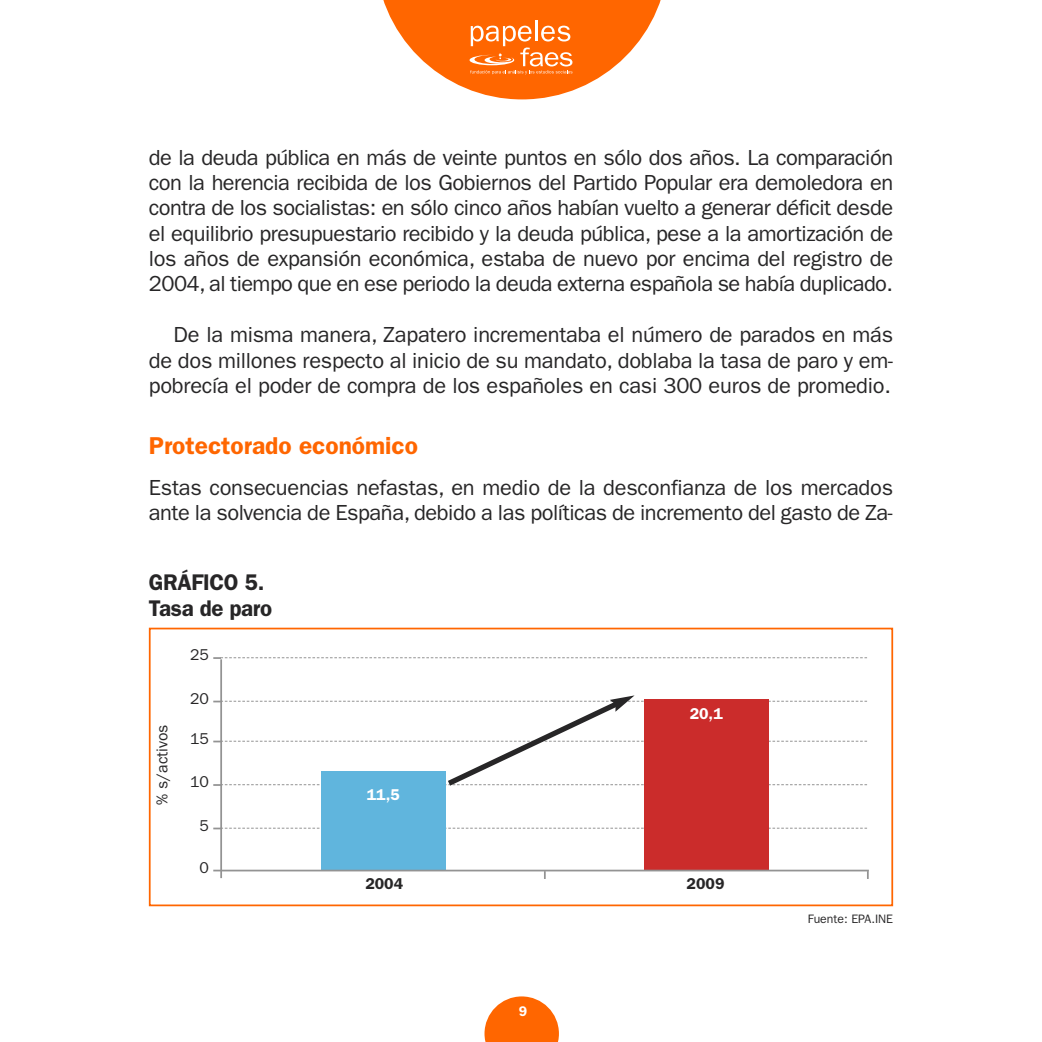
<style>
.page{position:relative;width:1042px;height:1042px;background:#fff}
.page>*{position:absolute;margin:0;border:0;box-sizing:border-box;transform-origin:0 0}
.t1{font:600 24.5px "Franklin Gothic";color:#f60}
.t2{font:600 22.75px/25.9px "Franklin Gothic";letter-spacing:-.015em;color:#272627}
.t3{font:21.88px/25.4px "Franklin Gothic";letter-spacing:-.01em;color:#272627;text-align:justify}
.t4{font:15.75px "Franklin Gothic";color:#272627}
.t5{font:600 15.75px "Franklin Gothic";color:#272627}
.t6{font:600 15.75px "Franklin Gothic";color:#fff}
.t7{font:600 14px "Franklin Gothic";color:#fff}
.t8{font:12.25px "Franklin Gothic";color:#272627}
</style>
<div class="page">
<svg style="left:383px;top:0;width:278px;height:99px"></svg>
<svg style="left:484px;top:996px;width:75px;height:46px"></svg>
<div style="left:149px;top:628px;width:744px;height:278px;border:2px solid #f60"></div>
<svg style="left:213px;top:827px;width:654px;height:2px"></svg>
<svg style="left:213px;top:657px;width:654px;height:2px"></svg>
<hr style="left:220px;top:659px;width:2px;height:219px;background:#939393">
<div style="left:322px;top:771px;width:124px;height:99px;background:#60b5dd"></div>
<svg style="left:544px;top:871px;width:2px;height:8px"></svg>
<div style="left:644px;top:699px;width:124px;height:171px;background:#cb2c2b"></div>
<svg style="left:213px;top:695px;width:654px;height:95px"></svg>
<hr style="left:213px;top:869px;width:656px;height:2px;background:#939393">
<p class="t3" style="left:149px;top:146px;width:746px">de la deuda pública en más de veinte puntos en sólo dos años. La comparación con la herencia recibida de los Gobiernos del Partido Popular era demoledora en contra de los socialistas: en sólo cinco años habían vuelto a generar déficit desde el equilibrio presupuestario recibido y la deuda pública, pese a la amortización de los años de expansión económica, estaba de nuevo por encima del registro de 2004, al tiempo que en ese periodo la deuda externa española se había duplicado.</p>
<p class="t3" style="left:149px;top:324px;width:746px;text-indent:25px">De la misma manera, Zapatero incrementaba el número de parados en más de dos millones respecto al inicio de su mandato, doblaba la tasa de paro y em&shy;pobrecía el poder de compra de los españoles en casi 300 euros de promedio.</p>
<p class="t1" style="left:149px;top:437px;width:271px">Protectorado económico</p>
<p class="t3" style="left:149px;top:476px;width:746px">Estas consecuencias nefastas, en medio de la desconfianza de los mercados ante la solvencia de España, debido a las políticas de incremento del gasto de Za-</p>
<p class="t2" style="left:149px;top:571px;width:125px">GRÁFICO 5.<br>Tasa de paro</p>
<p class="t4" style="left:190px;top:650px;width:20px">25</p>
<p class="t4" style="left:157px;top:805px;width:82px;rotate:-90deg">% s/activos</p>
<p class="t4" style="left:190px;top:693px;width:20px">20</p>
<p class="t4" style="left:190px;top:733px;width:20px">15</p>
<p class="t4" style="left:190px;top:776px;width:20px">10</p>
<p class="t4" style="left:199px;top:820px;width:11px">5</p>
<p class="t4" style="left:199px;top:862px;width:11px">0</p>
<p class="t6" style="left:367px;top:789px;width:35px">11,5</p>
<p class="t6" style="left:690px;top:708px;width:35px">20,1</p>
<p class="t5" style="left:365px;top:878px;width:39px">2004</p>
<p class="t5" style="left:686px;top:878px;width:39px">2009</p>
<p class="t7" style="left:519px;top:1006px;width:10px">9</p>
<p class="t8" style="left:808px;top:914px;width:87px">Fuente: EPA.INE</p>
</div>
